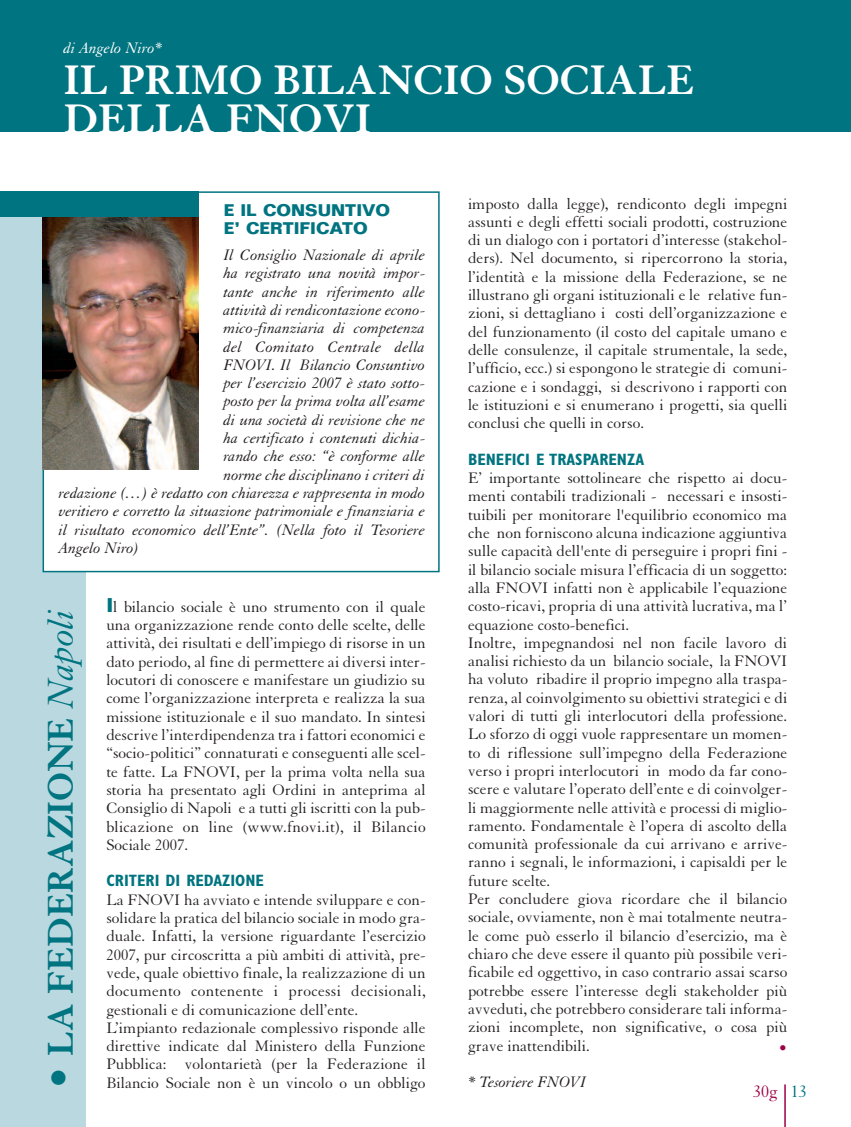
<style>
.page{position:relative;width:851px;height:1127px;background:#fff}
.page>*{position:absolute;margin:0;border:0;box-sizing:border-box;transform-origin:0 0}
.t1{font:700 45px/39px "Granjon";color:#fff}
.t2{font:700 45px "Granjon";color:#007480}
.t3{font:700 39px "Granjon";letter-spacing:-.005em;color:#007480}
.t4{font:18px "Granjon";color:#9e0147}
.t5{font:16.5px/18.3px "Granjon";color:#231f20;text-align:justify}
.t6{font:italic 16.5px "Granjon";color:#231f20}
.t7{font:700 condensed 16.5px "Gill Sans";color:#007480}
.t8{font:700 16.5px/18.3px "Folio";color:#007480}
.t9{font:italic 16.5px "Granjon";letter-spacing:.02em;color:#231f20}
.t10{font:italic 16.5px "Granjon";color:#fff}
.t11{font:16.5px "Granjon";color:#9e0147}
.s1{font-family:"Folio";font-weight:700;font-size:19.5px;color:#007480}
.s2{font-weight:400;font-style:italic}
.s3{color:#007480}
</style>
<div class="page">
<div style="left:0;top:191px;width:85px;height:936px;background:#bad8df"></div>
<div style="left:43px;top:192px;width:396px;height:379px;background:#fff"></div>
<div style="left:43px;top:191px;width:396px;height:381px;border:2px solid #007480"></div>
<hr style="left:784px;top:1084px;width:1px;height:43px;background:#9e0147">
<div style="left:0;top:0;width:850px;height:132px;background:#007480"></div>
<img style="left:43px;top:217px;width:155px;height:253px">
<div style="left:0;top:191px;width:198px;height:26px;background:#007480"></div>
<p class="t10" style="left:64px;top:43px;width:100px">di Angelo Niro*</p>
<h1 class="t1" style="left:64px;top:65px;width:632px">IL PRIMO BILANCIO SOCIALE<br>DELLA FNOVI</h1>
<p class="t5" style="left:468px;top:196px;width:321px">imposto dalla legge), rendiconto degli impegni assunti e degli effetti sociali prodotti, costruzione di un dialogo con i portatori d’interesse (stakehol&shy;ders). Nel documento, si ripercorrono la storia, l’identità e la missione della Federazione, se ne illustrano gli organi istituzionali e le relative fun&shy;zioni, si dettagliano i costi dell’organizzazione e del funzionamento (il costo del capitale umano e delle consulenze, il capitale strumentale, la sede, l’ufficio, ecc.) si espongono le strategie di comuni&shy;cazione e i sondaggi, si descrivono i rapporti con le istituzioni e si enumerano i progetti, sia quelli conclusi che quelli in corso.</p>
<p class="t7" style="left:468px;top:453px;width:177px">BENEFICI E TRASPARENZA</p>
<p class="t5" style="left:468px;top:470px;width:321px;text-align:left">E’ importante sottolineare che rispetto ai docu&shy;menti contabili tradizionali - necessari e insosti&shy;tuibili per monitorare l'equilibrio economico ma che non forniscono alcuna indicazione aggiuntiva sulle capacità dell'ente di perseguire i propri fini - il bilancio sociale misura l’efficacia di un soggetto: alla FNOVI infatti non è applicabile l’equazione costo-ricavi, propria di una attività lucrativa, ma l’ equazione costo-benefici.<br>Inoltre, impegnandosi nel non facile lavoro di analisi richiesto da un bilancio sociale, la FNOVI ha voluto ribadire il proprio impegno alla traspa&shy;renza, al coinvolgimento su obiettivi strategici e di valori di tutti gli interlocutori della professione.<br>Lo sforzo di oggi vuole rappresentare un momen&shy;to di riflessione sull’impegno della Federazione verso i propri interlocutori in modo da far cono&shy;scere e valutare l’operato dell’ente e di coinvolger&shy;li maggiormente nelle attività e processi di miglio&shy;ramento. Fondamentale è l’opera di ascolto della comunità professionale da cui arrivano e arrive&shy;ranno i segnali, le informazioni, i capisaldi per le future scelte.<br>Per concludere giova ricordare che il bilancio sociale, ovviamente, non è mai totalmente neutra&shy;le come può esserlo il bilancio d’esercizio, ma è chiaro che deve essere il quanto più possibile veri&shy;ficabile ed oggettivo, in caso contrario assai scarso potrebbe essere l’interesse degli stakeholder più avveduti, che potrebbero considerare tali informa&shy;zioni incomplete, non significative, o cosa più grave inattendibili.</p>
<p class="t8" style="left:224px;top:203px;width:168px">E IL CONSUNTIVO<br>E’ CERTIFICATO</p>
<p class="t6" style="left:224px;top:249px;width:203px">Il Consiglio Nazionale di aprile</p>
<p class="t6" style="left:224px;top:268px;width:203px">ha registrato una novità impor-</p>
<p class="t6" style="left:224px;top:286px;width:203px">tante anche in riferimento alle</p>
<p class="t6" style="left:224px;top:304px;width:203px">attività di rendicontazione econo-</p>
<p class="t6" style="left:224px;top:322px;width:203px">mico-finanziaria di competenza</p>
<p class="t9" style="left:224px;top:341px;width:203px">del Comitato Centrale della</p>
<p class="t6" style="left:224px;top:359px;width:203px">FNOVI. Il Bilancio Consuntivo</p>
<p class="t6" style="left:224px;top:377px;width:203px">per l’esercizio 2007 è stato sotto-</p>
<p class="t6" style="left:224px;top:396px;width:203px">posto per la prima volta all’esame</p>
<p class="t6" style="left:224px;top:414px;width:203px">di una società di revisione che ne</p>
<p class="t6" style="left:224px;top:432px;width:203px">ha certificato i contenuti dichia-</p>
<p class="t6" style="left:224px;top:451px;width:203px">rando che esso: “è conforme alle</p>
<p class="t6" style="left:224px;top:469px;width:203px">norme che disciplinano i criteri di</p>
<p class="t6" style="left:59px;top:487px;width:368px">redazione (…) è redatto con chiarezza e rappresenta in modo</p>
<p class="t6" style="left:59px;top:505px;width:368px">veritiero e corretto la situazione patrimoniale e finanziaria e</p>
<p class="t6" style="left:59px;top:524px;width:368px">il risultato economico dell’Ente”. (Nella foto il Tesoriere</p>
<p class="t6" style="left:59px;top:542px;width:82px">Angelo Niro)</p>
<p class="t5" style="left:106px;top:599px;width:321px"><span class="s1">I</span>l bilancio sociale è uno strumento con il quale una organizzazione rende conto delle scelte, delle attività, dei risultati e dell’impiego di risorse in un dato periodo, al fine di permettere ai diversi inter&shy;locutori di conoscere e manifestare un giudizio su come l’organizzazione interpreta e realizza la sua missione istituzionale e il suo mandato. In sintesi descrive l’interdipendenza tra i fattori economici e “socio-politici” connaturati e conseguenti alle scel&shy;te fatte. La FNOVI, per la prima volta nella sua storia ha presentato agli Ordini in anteprima al Consiglio di Napoli e a tutti gli iscritti con la pub&shy;blicazione on line (www.fnovi.it), il Bilancio Sociale 2007.</p>
<p class="t7" style="left:106px;top:874px;width:159px">CRITERI DI REDAZIONE</p>
<p class="t5" style="left:106px;top:892px;width:321px;text-align:left">La FNOVI ha avviato e intende sviluppare e con&shy;solidare la pratica del bilancio sociale in modo gra&shy;duale. Infatti, la versione riguardante l’esercizio 2007, pur circoscritta a più ambiti di attività, pre&shy;vede, quale obiettivo finale, la realizzazione di un documento contenente i processi decisionali, gestionali e di comunicazione dell’ente.<br>L’impianto redazionale complessivo risponde alle direttive indicate dal Ministero della Funzione Pubblica: volontarietà (per la Federazione il Bilancio Sociale non è un vincolo o un obbligo</p>
<h2 class="t3" style="left:47px;top:1056px;width:448px;rotate:-90deg">LA FEDERAZIONE <span class="s2">Napoli</span></h2>
<p class="t11" style="left:778px;top:1041px;width:10px">•</p>
<h1 class="t2" style="left:43px;top:1089px;width:24px;rotate:-90deg">•</h1>
<p class="t6" style="left:468px;top:1076px;width:120px">* Tesoriere FNOVI</p>
<p class="t4" style="left:753px;top:1084px;width:55px">30g <span class="s3">13</span></p>
</div>
